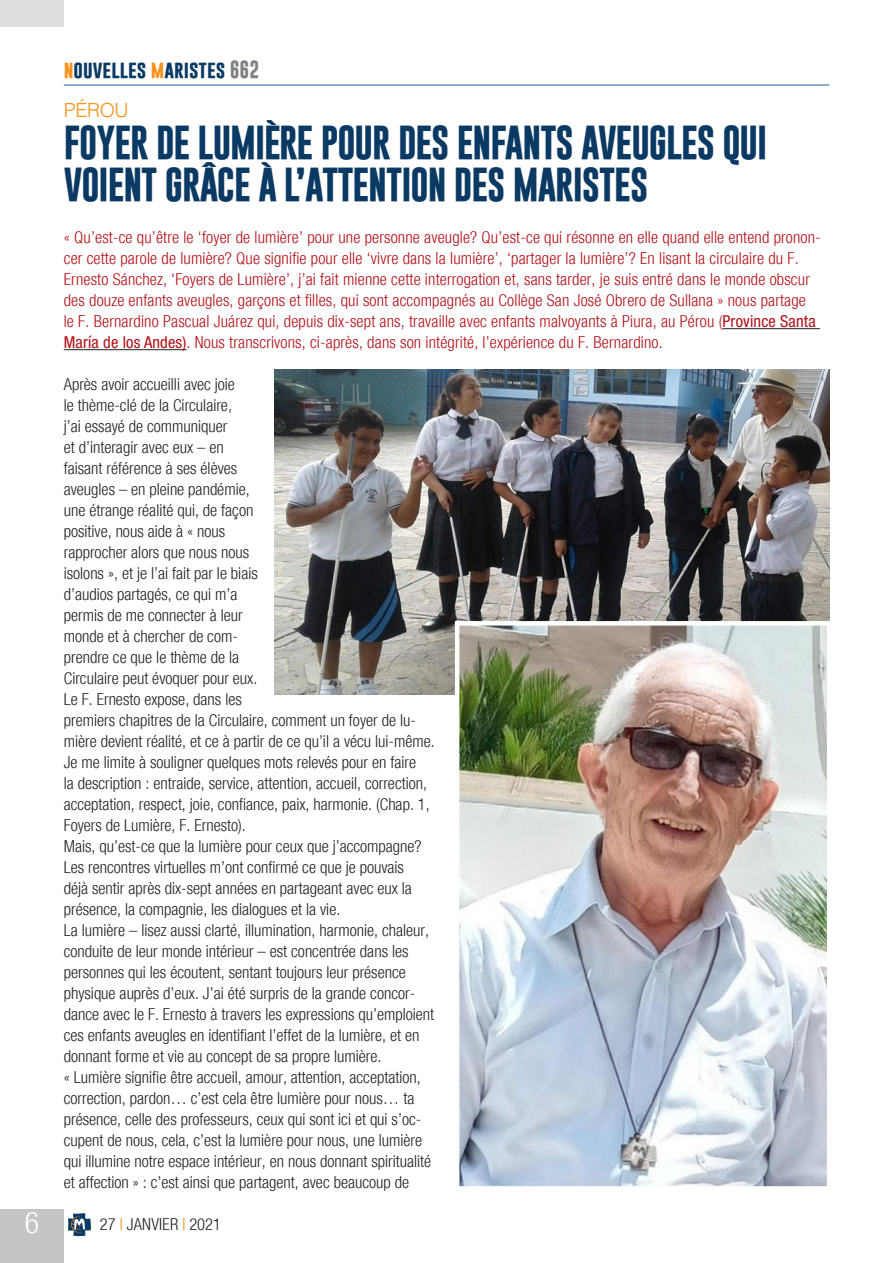
<style>
.page{position:relative;width:893px;height:1263px;background:#fff}
.page>*{position:absolute;margin:0;border:0;box-sizing:border-box;transform-origin:0 0}
.Titolo{font:700 34.5px/42px "Gobold";letter-spacing:-.03em;color:#0a3963}
.t1{font:300 condensed 30px "Helvetica Neue";color:#fff}
.sommario{font:300 19.5px "Helvetica";letter-spacing:-.015em;color:#f7931d}
.t2{font:700 18px "Gobold";color:#0a3963}
.Testo_sinEspacio{font:300 condensed 16.5px/21px "Helvetica Neue";color:#231f20}
.Testo_normal{font:300 condensed 16.5px/21px "Helvetica Neue";letter-spacing:.01em;color:#b30e15}
.s1{color:#f7931d}
.s2{color:#808285}
.s3{font-weight:400}
</style>
<div class="page">
<div style="left:0;top:1209px;width:64px;height:54px;background:#c4c5c4"></div>
<hr style="left:64px;top:85px;width:765px;height:1px;background:#175d9e">
<svg style="left:68px;top:1213px;width:23px;height:23px"></svg>
<div style="left:0;top:0;width:64px;height:27px;background:#dddede"></div>
<hr style="left:722px;top:328px;width:98px;height:1px;background:#231f20">
<hr style="left:64px;top:349px;width:123px;height:1px;background:#231f20">
<img style="left:274px;top:369px;width:555px;height:326px">
<img style="left:460px;top:626px;width:366px;height:560px">
<div style="left:455px;top:621px;width:376px;height:570px;border:4px solid #fff"></div>
<h2 class="t1" style="left:25px;top:1205px;width:16px">6</h2>
<p class="t2" style="left:64px;top:57px;width:197px"><span class="s1">n</span>ouvelles <span class="s1">m</span>aristes <span class="s2">662</span></p>
<p class="sommario" style="left:64px;top:93px;width:66px">PÉROU</p>
<p class="Titolo" style="left:64px;top:122px;width:705px">FOYER DE LUMIÈRE POUR DES ENFANTS AVEUGLES QUI<br>VOIENT GRÂCE À L’ATTENTION DES MARISTES</p>
<p class="Testo_normal" style="left:64px;top:227px;width:758px">« Qu’est-ce qu’être le ‘foyer de lumière’ pour une personne aveugle? Qu’est-ce qui résonne en elle quand elle entend pronon&shy;cer cette parole de lumière? Que signifie pour elle ‘vivre dans la lumière’, ‘partager la lumière’? En lisant la circulaire du F.<br>Ernesto Sánchez, ‘Foyers de Lumière’, j’ai fait mienne cette interrogation et, sans tarder, je suis entré dans le monde obscur des douze enfants aveugles, garçons et filles, qui sont accompagnés au Collège San José Obrero de Sullana » nous partage<br>le F. Bernardino Pascual Juárez qui, depuis dix-sept ans, travaille avec enfants malvoyants à Piura, au Pérou (<span class="s3">Province Santa María de los Andes)</span>. Nous transcrivons, ci-après, dans son intégrité, l’expérience du F. Bernardino.</p>
<p class="Testo_sinEspacio" style="left:64px;top:374px;width:196px">Après avoir accueilli avec joie<br>le thème-clé de la Circulaire,<br>j’ai essayé de communiquer<br>et d’interagir avec eux – en faisant référence à ses élèves aveugles – en pleine pandémie, une étrange réalité qui, de façon positive, nous aide à « nous rapprocher alors que nous nous isolons », et je l’ai fait par le biais d’audios partagés, ce qui m’a permis de me connecter à leur monde et à chercher de com&shy;prendre ce que le thème de la<br>Circulaire peut évoquer pour eux.</p>
<p class="Testo_sinEspacio" style="left:64px;top:689px;width:372px">Le F. Ernesto expose, dans les<br>premiers chapitres de la Circulaire, comment un foyer de lu&shy;mière devient réalité, et ce à partir de ce qu’il a vécu lui-même.<br>Je me limite à souligner quelques mots relevés pour en faire<br>la description : entraide, service, attention, accueil, correction, acceptation, respect, joie, confiance, paix, harmonie. (Chap. 1, Foyers de Lumière, F. Ernesto).</p>
<p class="Testo_sinEspacio" style="left:64px;top:836px;width:359px">Mais, qu’est-ce que la lumière pour ceux que j’accompagne?<br>Les rencontres virtuelles m’ont confirmé ce que je pouvais déjà sentir après dix-sept années en partageant avec eux la présence, la compagnie, les dialogues et la vie.</p>
<p class="Testo_sinEspacio" style="left:64px;top:920px;width:372px">La lumière – lisez aussi clarté, illumination, harmonie, chaleur, conduite de leur monde intérieur – est concentrée dans les personnes qui les écoutent, sentant toujours leur présence physique auprès d’eux. J’ai été surpris de la grande concor&shy;dance avec le F. Ernesto à travers les expressions qu’emploient ces enfants aveugles en identifiant l’effet de la lumière, et en donnant forme et vie au concept de sa propre lumière.</p>
<p class="Testo_sinEspacio" style="left:64px;top:1067px;width:369px">« Lumière signifie être accueil, amour, attention, acceptation, correction, pardon… c’est cela être lumière pour nous… ta présence, celle des professeurs, ceux qui sont ici et qui s’oc&shy;cupent de nous, cela, c’est la lumière pour nous, une lumière qui illumine notre espace intérieur, en nous donnant spiritualité et affection » : c’est ainsi que partagent, avec beaucoup de</p>
<p class="Testo_sinEspacio" style="left:100px;top:1214px;width:123px">27 <span class="s1">I</span> JANVIER <span class="s1">I</span> 2021</p>
</div>
